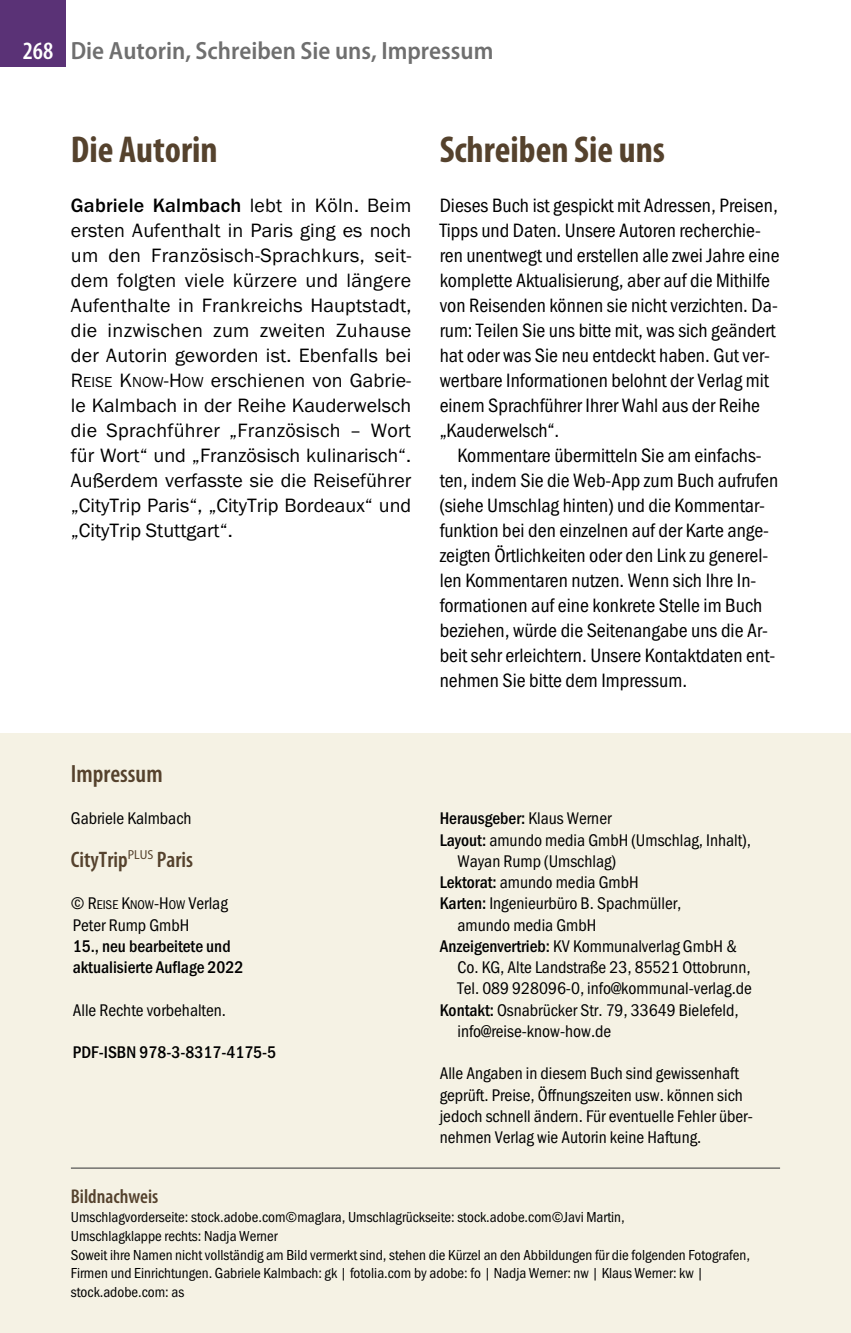
<style>
.page{position:relative;width:851px;height:1333px;background:#fff}
.page>*{position:absolute;margin:0;border:0;box-sizing:border-box;transform-origin:0 0}
.t1{font:700 condensed 37.5px "Myriad Pro";color:#55422d}
.t2{font:600 semi-condensed 25px "Myriad Pro";color:#6f6f6f}
.t3{font:600 condensed 25px "Myriad Pro";color:#55422d}
.t4{font:600 condensed 22.5px "Myriad Pro";color:#55422d}
.t5{font:20px/25px "Franklin Gothic URW Con Boo";color:#000}
.t6{font:20px/25px "Franklin Gothic URW Boo";color:#000;text-align:justify}
.t7{font:500 20px "Franklin Gothic URW";letter-spacing:.01em;color:#000}
.t8{font:600 condensed 20px "Myriad Pro";color:#55422d}
.t9{font:17.5px/21.2px "Franklin Gothic URW Con Boo";color:#000}
.t10{font:500 17.5px/21.2px "Franklin Gothic URW Con";color:#000}
.t11{font:15px/18.8px "Franklin Gothic URW Con Boo";color:#000}
.t12{font:13px "Franklin Gothic URW Con Boo";color:#000}
.s1{font-stretch:condensed;color:#fff}
.s2{font-family:"Franklin Gothic URW Boo";font-weight:400}
.s3{font-style:inherit}
.s4{font-size:15px}
.s5{font-size:17.5px}
.s6{font-family:"Franklin Gothic URW Con Boo";font-weight:400}
.s7{font-family:"Franklin Gothic URW Con";font-weight:500}
</style>
<div class="page">
<div style="left:0;top:0;width:66px;height:66px;background:#5a3276"></div>
<div style="left:0;top:733px;width:850px;height:599px;background:#f5f2e4"></div>
<hr style="left:71px;top:1167px;width:709px;height:1px;background:#575756">
<p class="t2" style="left:23px;top:37px;width:472px"><span class="s1">268</span> Die Autorin, Schreiben Sie uns, Impressum</p>
<h1 class="t1" style="left:71px;top:126px;width:148px">Die Autorin</h1>
<p class="t7" style="left:71px;top:193px;width:342px">Gabriele Kalmbach <span class="s2">lebt in Köln. Beim</span></p>
<p class="t6" style="left:71px;top:218px;width:342px">ersten Aufenthalt in Paris ging es noch um den Französisch-Sprachkurs, seit&shy;dem folgten viele kürzere und längere Aufenthalte in Frankreichs Hauptstadt, die inzwischen zum zweiten Zuhause der Autorin geworden ist. Ebenfalls bei <span class="s3">R</span><span class="s4">EISE</span> <span class="s3">K</span><span class="s4">NOW</span><span class="s3">-H</span><span class="s4">OW</span> erschienen von Gabrie&shy;le Kalmbach in der Reihe Kauderwelsch die Sprachführer „Französisch – Wort für Wort“ und „Französisch kulinarisch“.<br>Außerdem verfasste sie die Reiseführer „CityTrip Paris“, „CityTrip Bordeaux“ und „CityTrip Stuttgart“.</p>
<h1 class="t1" style="left:439px;top:126px;width:227px">Schreiben Sie uns</h1>
<p class="t5" style="left:439px;top:193px;width:341px">Dieses Buch ist gespickt mit Adressen, Preisen, Tipps und Daten. Unsere Autoren recherchie&shy;ren unentwegt und erstellen alle zwei Jahre eine komplette Aktualisierung, aber auf die Mithilfe von Reisenden können sie nicht verzichten. Da&shy;rum: Teilen Sie uns bitte mit, was sich geändert hat oder was Sie neu entdeckt haben. Gut ver&shy;wertbare Informationen belohnt der Verlag mit einem Sprachführer Ihrer Wahl aus der Reihe „Kauderwelsch“.</p>
<p class="t5" style="left:439px;top:443px;width:340px;text-indent:18px">Kommentare übermitteln Sie am einfachs&shy;ten, indem Sie die Web-App zum Buch aufrufen (siehe Umschlag hinten) und die Kommentar&shy;funktion bei den einzelnen auf der Karte ange&shy;zeigten Örtlichkeiten oder den Link zu generel&shy;len Kommentaren nutzen. Wenn sich Ihre In&shy;formationen auf eine konkrete Stelle im Buch beziehen, würde die Seitenangabe uns die Ar&shy;beit sehr erleichtern. Unsere Kontaktdaten ent&shy;nehmen Sie bitte dem Impressum.</p>
<p class="t3" style="left:71px;top:759px;width:93px">Impressum</p>
<p class="t9" style="left:71px;top:808px;width:122px">Gabriele Kalmbach</p>
<p class="t4" style="left:71px;top:847px;width:124px">CityTrip<sup>PLUS</sup> Paris</p>
<p class="t12" style="left:71px;top:897px;width:158px"><span class="s5">©</span> <span class="s5">R</span>EISE <span class="s5">K</span>NOW<span class="s5">-H</span>OW <span class="s5">Verlag</span></p>
<p class="t9" style="left:73px;top:914px;width:118px">Peter Rump GmbH</p>
<p class="t10" style="left:73px;top:935px;width:172px">15., neu bearbeitete und aktualisierte Auflage 2022</p>
<p class="t9" style="left:73px;top:999px;width:155px">Alle Rechte vorbehalten.</p>
<p class="t10" style="left:73px;top:1041px;width:205px">PDF-ISBN 978-3-8317-4175-5</p>
<p class="t10" style="left:439px;top:807px;width:173px">Herausgeber: <span class="s6">Klaus Werner</span></p>
<p class="t9" style="left:439px;top:829px;width:312px"><span class="s7">Layout:</span> amundo media GmbH (Umschlag, Inhalt),</p>
<p class="t9" style="left:457px;top:850px;width:160px">Wayan Rump (Umschlag)</p>
<p class="t9" style="left:439px;top:872px;width:200px"><span class="s7">Lektorat:</span> amundo media GmbH</p>
<p class="t9" style="left:439px;top:893px;width:243px"><span class="s7">Karten:</span> Ingenieurbüro B. Spachmüller,</p>
<p class="t9" style="left:457px;top:914px;width:140px">amundo media GmbH</p>
<p class="t9" style="left:439px;top:935px;width:298px"><span class="s7">Anzeigenvertrieb:</span> KV Kommunalverlag GmbH &amp;</p>
<p class="t9" style="left:457px;top:956px;width:294px">Co. KG, Alte Landstraße 23, 85521 Ottobrunn,</p>
<p class="t9" style="left:457px;top:978px;width:296px">Tel. 089 928096-0, info@kommunal-verlag.de</p>
<p class="t9" style="left:439px;top:999px;width:300px"><span class="s7">Kontakt:</span> Osnabrücker Str. 79, 33649 Bielefeld,</p>
<p class="t9" style="left:457px;top:1020px;width:155px">info@reise-know-how.de</p>
<p class="t9" style="left:439px;top:1063px;width:313px">Alle Angaben in diesem Buch sind gewissenhaft geprüft. Preise, Öffnungszeiten usw. können sich jedoch schnell ändern. Für eventuelle Fehler über&shy;nehmen Verlag wie Autorin keine Haftung.</p>
<p class="t8" style="left:71px;top:1185px;width:89px">Bildnachweis</p>
<p class="t11" style="left:71px;top:1207px;width:680px">Umschlagvorderseite: stock.adobe.com©maglara, Umschlagrückseite: stock.adobe.com©Javi Martin,<br>Umschlagklappe rechts: Nadja Werner<br>Soweit ihre Namen nicht vollständig am Bild vermerkt sind, stehen die Kürzel an den Abbildungen für die folgenden Fotografen, Firmen und Einrichtungen. Gabriele Kalmbach: gk | fotolia.com by adobe: fo | Nadja Werner: nw | Klaus Werner: kw | stock.adobe.com: as</p>
</div>
